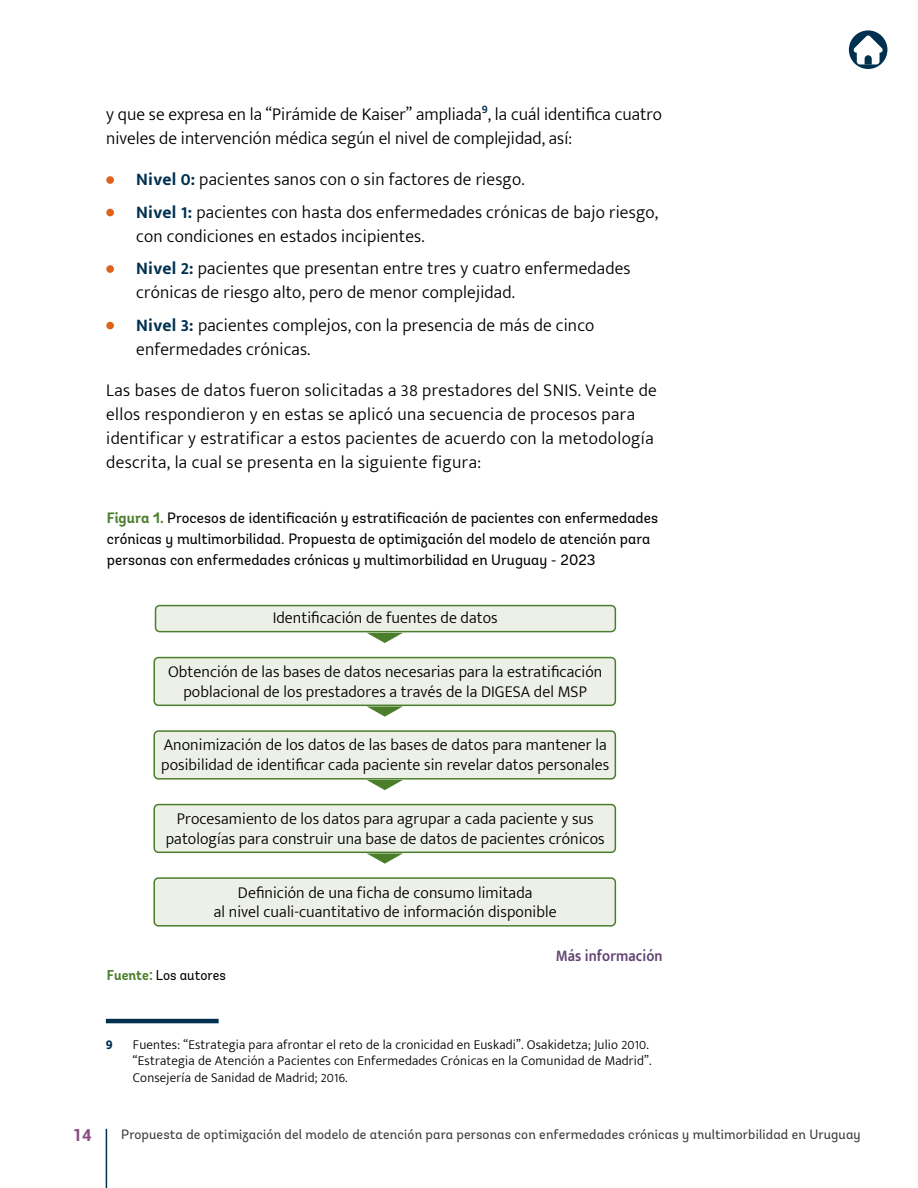
<style>
.page{position:relative;width:918px;height:1188px;background:#fff}
.page>*{position:absolute;margin:0;border:0;box-sizing:border-box;transform-origin:0 0}
.t1{font:300 18px/24px "Mukta Mahee";letter-spacing:.01em;color:#000}
.t2{font:300 16.5px/19.8px "Mukta Mahee";letter-spacing:.005em;color:#000;text-align:center}
.t3{font:600 16.5px "Mukta Mahee";letter-spacing:.005em;color:#614272;scale:.88 1}
.t4{font:700 16.5px "Roboto";color:#884a7f}
.t5{font:15px/21px "Andes";letter-spacing:.005em;color:#000}
.t6{font:14.25px "Andes";color:#000;scale:.95 1}
.t7{font:300 13.5px/16.2px "Mukta Mahee";letter-spacing:.015em;color:#000}
.t8{font:13.5px "Andes";letter-spacing:.01em;color:#3c3c3b}
.t9{font:800 13.5px "Mukta Mahee";color:#003050}
.s1{font-weight:700;color:#003050}
.s2{font-weight:700;color:#4b7e2b}
</style>
<div class="page">
<hr style="left:106px;top:1129px;width:1px;height:59px;background:#003050">
<div style="left:106px;top:176px;width:8px;height:8px;background:#dd621a;border-radius:50%"></div>
<div style="left:106px;top:209px;width:8px;height:7px;background:#dd621a;border-radius:50%"></div>
<div style="left:106px;top:265px;width:8px;height:8px;background:#dd621a;border-radius:50%"></div>
<div style="left:106px;top:322px;width:8px;height:7px;background:#dd621a;border-radius:50%"></div>
<div style="left:154px;top:658px;width:461px;height:47px;background:#edf0e7;border-radius:4px"></div>
<div style="left:153px;top:657px;width:463px;height:49px;border:2px solid #4b7e2b;border-radius:4px"></div>
<div style="left:156px;top:606px;width:459px;height:26px;background:#edf0e7;border-radius:4px"></div>
<div style="left:155px;top:605px;width:461px;height:27px;border:2px solid #4b7e2b;border-radius:4px"></div>
<svg style="left:367px;top:633px;width:36px;height:10px"></svg>
<svg style="left:367px;top:706px;width:36px;height:11px"></svg>
<div style="left:154px;top:731px;width:461px;height:48px;background:#edf0e7;border-radius:4px"></div>
<div style="left:153px;top:730px;width:463px;height:50px;border:2px solid #4b7e2b;border-radius:4px"></div>
<svg style="left:367px;top:780px;width:36px;height:10px"></svg>
<div style="left:154px;top:805px;width:461px;height:47px;background:#edf0e7;border-radius:4px"></div>
<div style="left:153px;top:804px;width:463px;height:49px;border:2px solid #4b7e2b;border-radius:4px"></div>
<svg style="left:367px;top:853px;width:36px;height:11px"></svg>
<div style="left:154px;top:878px;width:461px;height:48px;background:#edf0e7;border-radius:4px"></div>
<div style="left:153px;top:877px;width:463px;height:50px;border:2px solid #4b7e2b;border-radius:4px"></div>
<hr style="left:106px;top:1019px;width:113px;height:4px;background:#003050">
<div style="left:849px;top:30px;width:38px;height:39px;background:#003050;border-radius:50%"></div>
<svg style="left:854px;top:36px;width:29px;height:29px"></svg>
<p class="t1" style="left:106px;top:102px;width:557px">y que se expresa en la “Pirámide de Kaiser” ampliada<sup>9</sup>, la cuál identifica cuatro niveles de intervención médica según el nivel de complejidad, así:</p>
<p class="t1" style="left:136px;top:163px;width:523px;line-height:32.5px"><span class="s1">Nivel 0:</span> pacientes sanos con o sin factores de riesgo.<br><span class="s1">Nivel 1:</span> pacientes con hasta dos enfermedades crónicas de bajo riesgo,</p>
<p class="t1" style="left:136px;top:219px;width:496px;line-height:32.5px">con condiciones en estados incipientes.<br><span class="s1">Nivel 2:</span> pacientes que presentan entre tres y cuatro enfermedades</p>
<p class="t1" style="left:136px;top:276px;width:460px;line-height:32.5px">crónicas de riesgo alto, pero de menor complejidad.<br><span class="s1">Nivel 3:</span> pacientes complejos, con la presencia de más de cinco</p>
<p class="t1" style="left:136px;top:337px;width:176px">enfermedades crónicas.</p>
<p class="t1" style="left:106px;top:378px;width:552px">Las bases de datos fueron solicitadas a 38 prestadores del SNIS. Veinte de ellos respondieron y en estas se aplicó una secuencia de procesos para identificar y estratificar a estos pacientes de acuerdo con la metodología descrita, la cual se presenta en la siguiente figura:</p>
<p class="t5" style="left:107px;top:508px;width:553px"><span class="s2">Figura 1.</span> Procesos de identificación y estratificación de pacientes con enfermedades crónicas y multimorbilidad. Propuesta de optimización del modelo de atención para personas con enfermedades crónicas y multimorbilidad en Uruguay - 2023</p>
<p class="t2" style="left:273px;top:607px;width:227px">Identificación de fuentes de datos</p>
<p class="t2" style="left:168px;top:661px;width:436px">Obtención de las bases de datos necesarias para la estratificación poblacional de los prestadores a través de la DIGESA del MSP</p>
<p class="t2" style="left:161px;top:735px;width:450px;text-align:left">Anonimización de los datos de las bases de datos para mantener la posibilidad de identificar cada paciente sin revelar datos personales</p>
<p class="t2" style="left:166px;top:808px;width:440px">Procesamiento de los datos para agrupar a cada paciente y sus patologías para construir una base de datos de pacientes crónicos</p>
<p class="t2" style="left:214px;top:882px;width:344px">Definición de una ficha de consumo limitada<br>al nivel cuali-cuantitativo de información disponible</p>
<p class="t3" style="left:556px;top:946px;width:123px">Más información</p>
<p class="t6" style="left:107px;top:966px;width:127px"><span class="s2">Fuente:</span> Los autores</p>
<p class="t9" style="left:106px;top:1037px;width:8px">9</p>
<p class="t7" style="left:133px;top:1036px;width:520px">Fuentes: “Estrategia para afrontar el reto de la cronicidad en Euskadi”. Osakidetza; Julio 2010. “Estrategia de Atención a Pacientes con Enfermedades Crónicas en la Comunidad de Madrid”.<br>Consejería de Sanidad de Madrid; 2016.</p>
<p class="t4" style="left:73px;top:1123px;width:20px">14</p>
<p class="t8" style="left:121px;top:1126px;width:741px">Propuesta de optimización del modelo de atención para personas con enfermedades crónicas y multimorbilidad en Uruguay</p>
</div>
